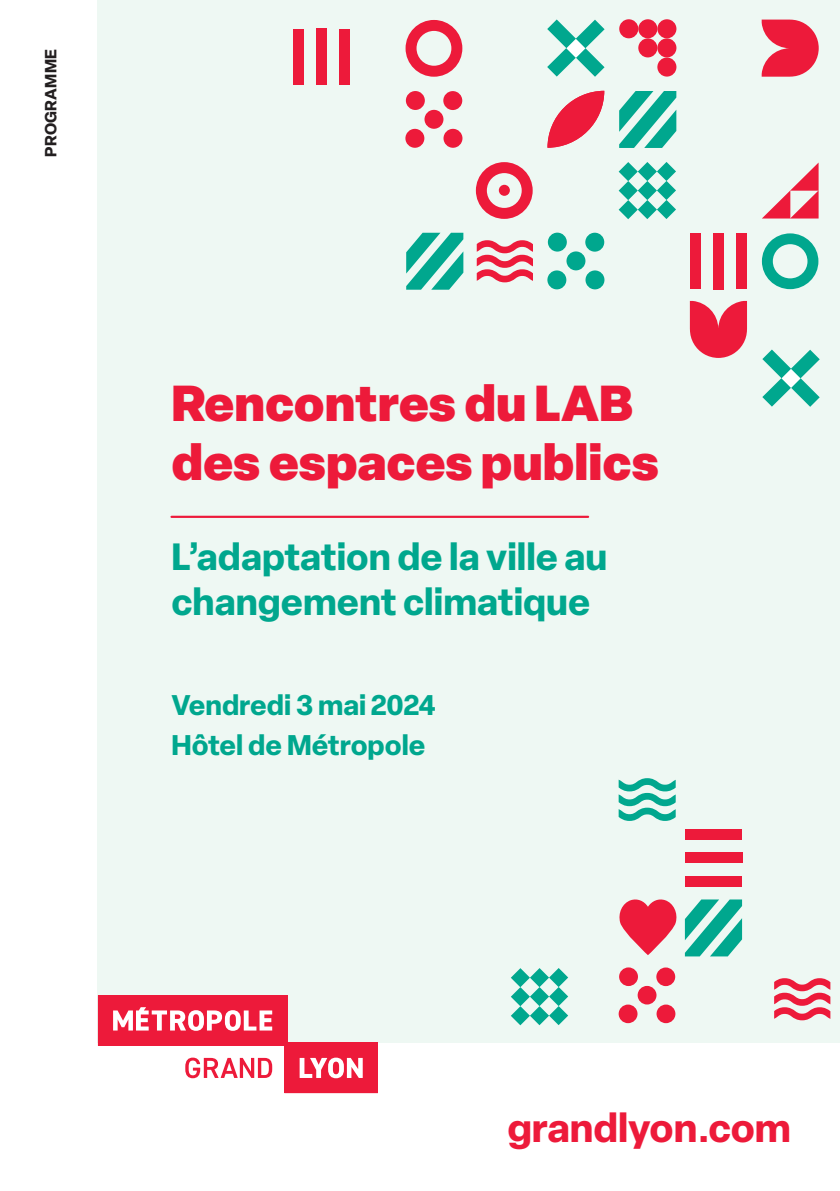
<style>
.page{position:relative;width:840px;height:1191px;background:#fff}
.page>*{position:absolute;margin:0;border:0;box-sizing:border-box;transform-origin:0 0}
.t1{font:900 49.8px "Elza";color:#ed1a3a}
.t2{font:700 40px "Elza";color:#ed1a3a}
.t3{font:700 37.4px/44.8px "Elza";color:#00a78e}
.t4{font:700 28px "Elza";color:#00a78e}
.t5{font:700 16px "Elza";letter-spacing:.02em;color:#231f20}
</style>
<div class="page">
<div style="left:98px;top:0;width:741px;height:1042px;background:#eef8f3"></div>
<svg style="left:98px;top:995px;width:279px;height:98px"></svg>
<svg style="left:547px;top:19px;width:57px;height:58px"></svg>
<svg style="left:762px;top:349px;width:57px;height:58px"></svg>
<svg style="left:405px;top:20px;width:57px;height:57px"></svg>
<div style="left:619px;top:19px;width:19px;height:19px;background:#ed1a3a;border-radius:50%"></div>
<div style="left:638px;top:38px;width:19px;height:19px;background:#ed1a3a;border-radius:50%"></div>
<div style="left:638px;top:19px;width:19px;height:19px;background:#ed1a3a;border-radius:50%"></div>
<div style="left:657px;top:38px;width:19px;height:19px;background:#ed1a3a;border-radius:50%"></div>
<div style="left:657px;top:58px;width:19px;height:19px;background:#ed1a3a;border-radius:50%"></div>
<div style="left:657px;top:19px;width:19px;height:19px;background:#ed1a3a;border-radius:50%"></div>
<svg style="left:761px;top:20px;width:57px;height:57px"></svg>
<svg style="left:618px;top:162px;width:57px;height:57px"></svg>
<svg style="left:511px;top:968px;width:57px;height:57px"></svg>
<div style="left:684px;top:829px;width:57px;height:11px;background:#ed1a3a"></div>
<div style="left:684px;top:876px;width:57px;height:10px;background:#ed1a3a"></div>
<div style="left:684px;top:852px;width:57px;height:11px;background:#ed1a3a"></div>
<div style="left:443px;top:91px;width:19px;height:19px;background:#ed1a3a;border-radius:50%"></div>
<div style="left:443px;top:129px;width:19px;height:19px;background:#ed1a3a;border-radius:50%"></div>
<div style="left:405px;top:129px;width:19px;height:19px;background:#ed1a3a;border-radius:50%"></div>
<div style="left:405px;top:91px;width:19px;height:19px;background:#ed1a3a;border-radius:50%"></div>
<div style="left:424px;top:110px;width:19px;height:19px;background:#ed1a3a;border-radius:50%"></div>
<div style="left:585px;top:233px;width:19px;height:19px;background:#00a78e;border-radius:50%"></div>
<div style="left:585px;top:270px;width:19px;height:19px;background:#00a78e;border-radius:50%"></div>
<div style="left:547px;top:270px;width:19px;height:19px;background:#00a78e;border-radius:50%"></div>
<div style="left:547px;top:233px;width:19px;height:18px;background:#00a78e;border-radius:50%"></div>
<div style="left:566px;top:251px;width:19px;height:19px;background:#00a78e;border-radius:50%"></div>
<div style="left:475px;top:162px;width:57px;height:57px;background:#ed1a3a;border-radius:50%"></div>
<div style="left:486px;top:173px;width:35px;height:35px;background:#eef8f3;border-radius:50%"></div>
<div style="left:498px;top:185px;width:11px;height:11px;background:#ed1a3a;border-radius:50%"></div>
<svg style="left:689px;top:301px;width:57px;height:57px"></svg>
<svg style="left:547px;top:91px;width:57px;height:57px"></svg>
<svg style="left:619px;top:91px;width:57px;height:57px"></svg>
<svg style="left:406px;top:233px;width:57px;height:57px"></svg>
<svg style="left:476px;top:240px;width:56px;height:42px"></svg>
<svg style="left:774px;top:978px;width:55px;height:42px"></svg>
<svg style="left:762px;top:163px;width:56px;height:55px"></svg>
<div style="left:690px;top:233px;width:10px;height:56px;background:#ed1a3a"></div>
<div style="left:736px;top:233px;width:10px;height:56px;background:#ed1a3a"></div>
<div style="left:712px;top:233px;width:11px;height:56px;background:#ed1a3a"></div>
<div style="left:293px;top:29px;width:10px;height:56px;background:#ed1a3a"></div>
<div style="left:339px;top:29px;width:11px;height:56px;background:#ed1a3a"></div>
<div style="left:316px;top:29px;width:10px;height:56px;background:#ed1a3a"></div>
<div style="left:656px;top:967px;width:18px;height:19px;background:#ed1a3a;border-radius:50%"></div>
<div style="left:656px;top:1004px;width:19px;height:19px;background:#ed1a3a;border-radius:50%"></div>
<div style="left:618px;top:1004px;width:19px;height:19px;background:#ed1a3a;border-radius:50%"></div>
<div style="left:618px;top:967px;width:19px;height:19px;background:#ed1a3a;border-radius:50%"></div>
<div style="left:637px;top:986px;width:19px;height:18px;background:#ed1a3a;border-radius:50%"></div>
<svg style="left:619px;top:899px;width:58px;height:56px"></svg>
<svg style="left:618px;top:778px;width:57px;height:43px"></svg>
<svg style="left:761px;top:233px;width:57px;height:56px"></svg>
<svg style="left:684px;top:899px;width:57px;height:57px"></svg>
<hr style="left:171px;top:516px;width:416px;height:2px;background:#ed1a3a">
<p class="t5" style="left:39px;top:157px;width:109px;rotate:-90deg">PROGRAMME</p>
<p class="t1" style="left:171px;top:366px;width:463px">Rencontres du LAB</p>
<p class="t1" style="left:171px;top:426px;width:488px">des espaces publics</p>
<p class="t3" style="left:171px;top:533px;width:437px">L’adaptation de la ville au changement climatique</p>
<p class="t4" style="left:171px;top:684px;width:266px">Vendredi 3 mai 2024</p>
<p class="t4" style="left:171px;top:724px;width:255px">Hôtel de Métropole</p>
<p class="t2" style="left:507px;top:1099px;width:285px">grandlyon.com</p>
</div>
